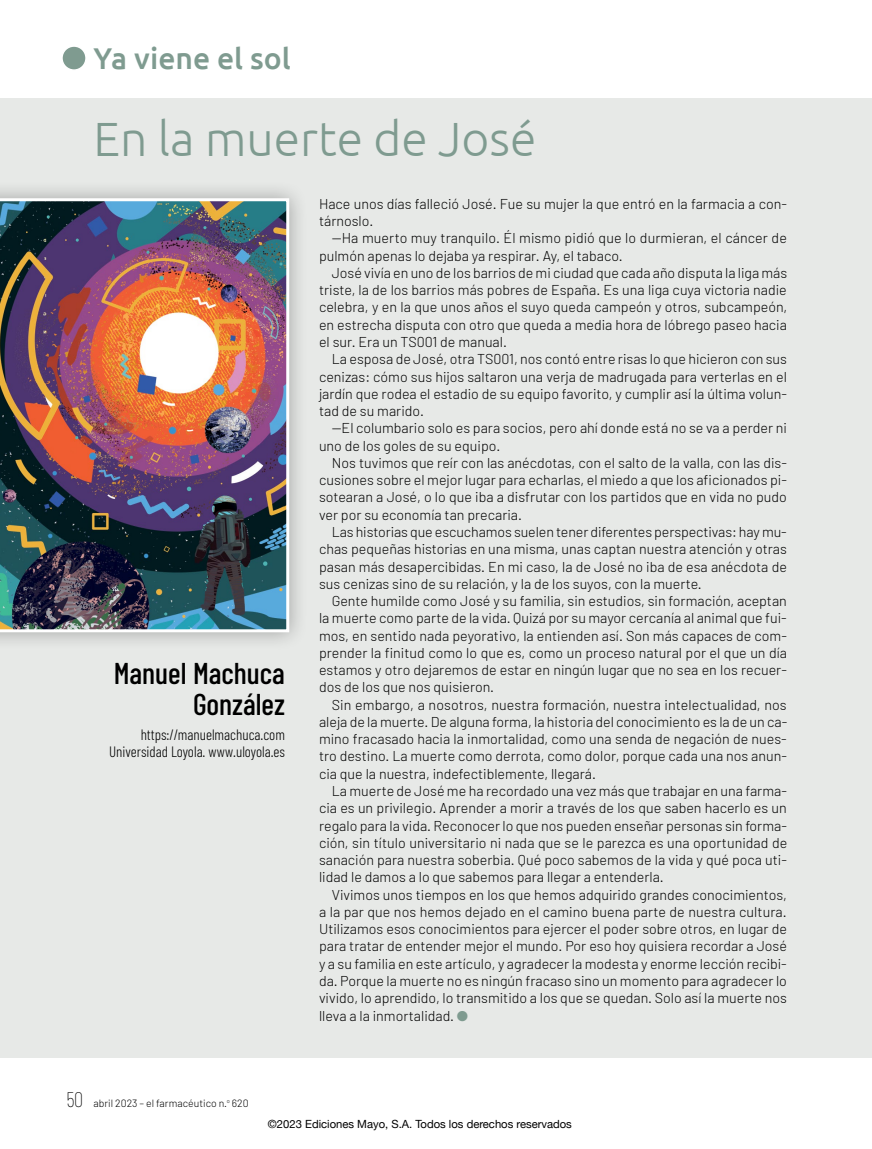
<style>
.page{position:relative;width:872px;height:1149px;background:#fff}
.page>*{position:absolute;margin:0;border:0;box-sizing:border-box;transform-origin:0 0}
.t1{font:300 48px "Ubuntu";color:#7f9b90}
.t2{font:500 30px/31.5px "Barlow Condensed";color:#000;text-align:right}
.t3{font:500 30px "Ubuntu";color:#7f9b90}
.t4{font:300 15px/16.5px "Barlow Condensed";color:#000;text-align:right}
.t5{font:300 14.25px/17.2px "Barlow";color:#000;text-align:justify}
.t6{font:11.25px "Helvetica Neue";color:#000}
.t7{font:300 10.5px "Barlow";color:#000}
.s1{font-family:"Barlow Condensed";font-weight:100;font-size:21px}
.s2{color:#7f9b90}
</style>
<div class="page">
<div style="left:62px;top:46px;width:24px;height:24px;background:#7f9b90;border-radius:50%"></div>
<div style="left:61px;top:45px;width:26px;height:26px;border:2px solid #fff;border-radius:50%"></div>
<div style="left:0;top:98px;width:871px;height:959px;background:#e7e9e7"></div>
<div style="left:0;top:180px;width:308px;height:471px;background:#000;opacity:.3"></div>
<img style="left:0;top:198px;width:289px;height:434px">
<h2 class="t3" style="left:94px;top:39px;width:199px">Ya viene el sol</h2>
<h1 class="t1" style="left:94px;top:110px;width:444px">En la muerte de José</h1>
<h2 class="t2" style="left:114px;top:656px;width:173px">Manuel Machuca<br>González</h2>
<p class="t4" style="left:109px;top:726px;width:177px">https://manuelmachuca.com<br>Universidad Loyola. www.uloyola.es</p>
<p class="t7" style="left:66px;top:1096px;width:184px"><span class="s1">50</span> abril 2023 – el farmacéutico n.<sup>o</sup> 620</p>
<p class="t5" style="left:319px;top:195px;width:469px">Hace unos días falleció José. Fue su mujer la que entró en la farmacia a con&shy;tárnoslo.</p>
<p class="t5" style="left:319px;top:229px;width:469px;text-indent:13px">—Ha muerto muy tranquilo. Él mismo pidió que lo durmieran, el cáncer de pulmón apenas lo dejaba ya respirar. Ay, el tabaco.</p>
<p class="t5" style="left:319px;top:264px;width:470px;text-indent:13px">José vivía en uno de los barrios de mi ciudad que cada año disputa la liga más triste, la de los barrios más pobres de España. Es una liga cuya victoria nadie celebra, y en la que unos años el suyo queda campeón y otros, subcampeón, en estrecha disputa con otro que queda a media hora de lóbrego paseo hacia el sur. Era un TS001 de manual.</p>
<p class="t5" style="left:319px;top:350px;width:469px;text-indent:13px">La esposa de José, otra TS001, nos contó entre risas lo que hicieron con sus cenizas: cómo sus hijos saltaron una verja de madrugada para verterlas en el jardín que rodea el estadio de su equipo favorito, y cumplir así la última volun&shy;tad de su marido.</p>
<p class="t5" style="left:319px;top:419px;width:469px;text-indent:13px">—El columbario solo es para socios, pero ahí donde está no se va a perder ni uno de los goles de su equipo.</p>
<p class="t5" style="left:319px;top:453px;width:469px;text-indent:13px">Nos tuvimos que reír con las anécdotas, con el salto de la valla, con las dis&shy;cusiones sobre el mejor lugar para echarlas, el miedo a que los aficionados pi&shy;sotearan a José, o lo que iba a disfrutar con los partidos que en vida no pudo ver por su economía tan precaria.</p>
<p class="t5" style="left:319px;top:522px;width:469px;text-indent:13px">Las historias que escuchamos suelen tener diferentes perspectivas: hay mu&shy;chas pequeñas historias en una misma, unas captan nuestra atención y otras pasan más desapercibidas. En mi caso, la de José no iba de esa anécdota de sus cenizas sino de su relación, y la de los suyos, con la muerte.</p>
<p class="t5" style="left:319px;top:591px;width:469px;text-indent:13px">Gente humilde como José y su familia, sin estudios, sin formación, aceptan la muerte como parte de la vida. Quizá por su mayor cercanía al animal que fui&shy;mos, en sentido nada peyorativo, la entienden así. Son más capaces de com&shy;prender la finitud como lo que es, como un proceso natural por el que un día estamos y otro dejaremos de estar en ningún lugar que no sea en los recuer&shy;dos de los que nos quisieron.</p>
<p class="t5" style="left:319px;top:695px;width:470px;text-indent:13px">Sin embargo, a nosotros, nuestra formación, nuestra intelectualidad, nos aleja de la muerte. De alguna forma, la historia del conocimiento es la de un ca&shy;mino fracasado hacia la inmortalidad, como una senda de negación de nues&shy;tro destino. La muerte como derrota, como dolor, porque cada una nos anun&shy;cia que la nuestra, indefectiblemente, llegará.</p>
<p class="t5" style="left:319px;top:781px;width:470px;text-indent:13px">La muerte de José me ha recordado una vez más que trabajar en una farma&shy;cia es un privilegio. Aprender a morir a través de los que saben hacerlo es un regalo para la vida. Reconocer lo que nos pueden enseñar personas sin forma&shy;ción, sin título universitario ni nada que se le parezca es una oportunidad de sanación para nuestra soberbia. Qué poco sabemos de la vida y qué poca uti&shy;lidad le damos a lo que sabemos para llegar a entenderla.</p>
<p class="t5" style="left:319px;top:885px;width:469px;text-indent:13px">Vivimos unos tiempos en los que hemos adquirido grandes conocimientos, a la par que nos hemos dejado en el camino buena parte de nuestra cultura.<br>Utilizamos esos conocimientos para ejercer el poder sobre otros, en lugar de para tratar de entender mejor el mundo. Por eso hoy quisiera recordar a José y a su familia en este artículo, y agradecer la modesta y enorme lección recibi&shy;da. Porque la muerte no es ningún fracaso sino un momento para agradecer lo vivido, lo aprendido, lo transmitido a los que se quedan. Solo así la muerte nos lleva a la inmortalidad. <span class="s2">●</span></p>
<p class="t6" style="left:268px;top:1114px;width:305px">©2023 Ediciones Mayo, S.A. Todos los derechos reservados</p>
</div>
